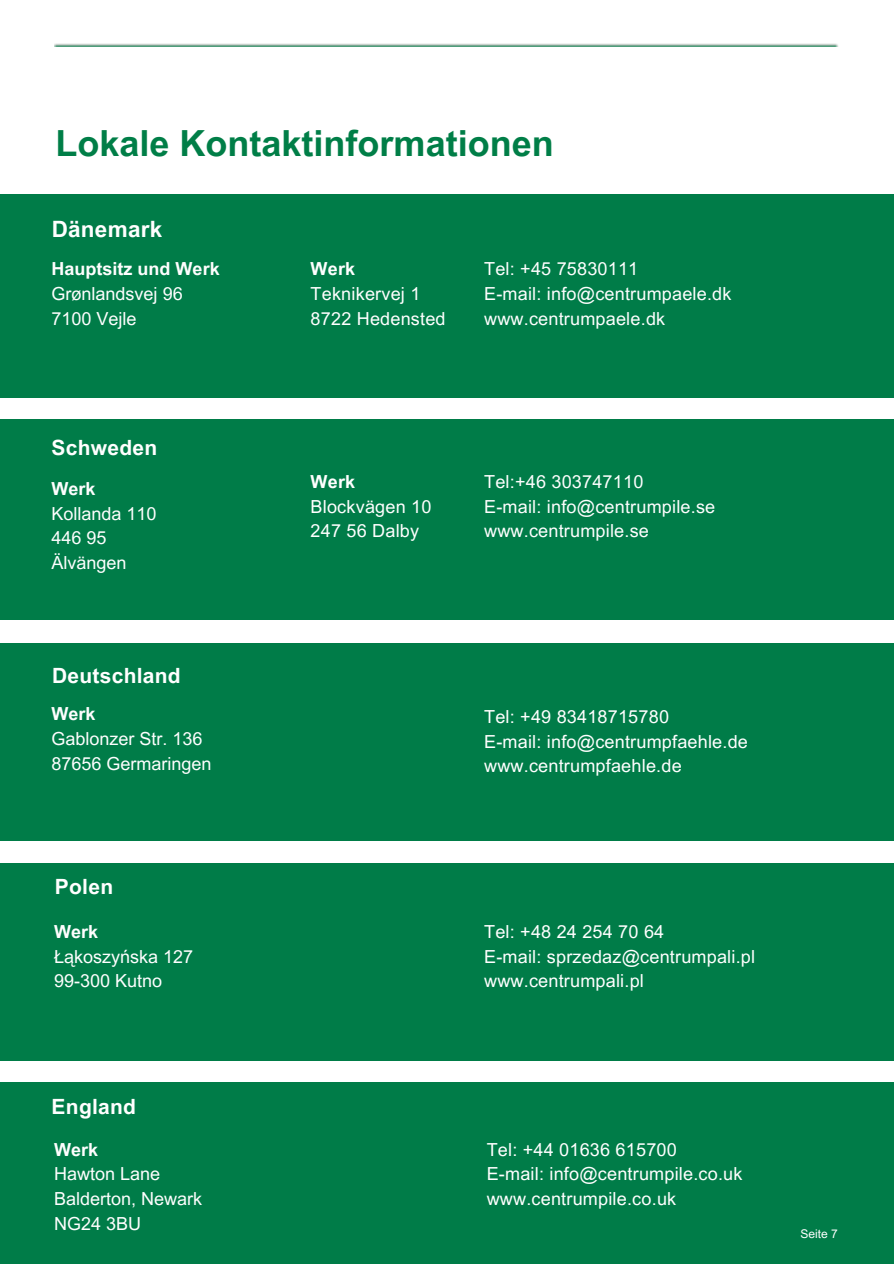
<style>
.page{position:relative;width:894px;height:1264px;background:#fff}
.page>*{position:absolute;margin:0;border:0;box-sizing:border-box;transform-origin:0 0}
.t1{font:700 36px "Arial MT Pro";color:#007e47}
.t2{font:700 22.5px "Arial MT Pro";letter-spacing:.01em;color:#fff}
.t3{font:700 21px "Arial MT Pro";letter-spacing:.01em;color:#fff}
.t4{font:18px/24.8px "Arial MT Pro";color:#fefefe}
.t5{font:18px/24.8px "Arial MT Pro";letter-spacing:.01em;color:#fff}
.t6{font:700 18px "Arial MT Pro";color:#fefefe}
.t7{font:700 18px "Arial MT Pro";letter-spacing:.01em;color:#fff}
.t8{font:12px "Arial MT Pro";color:#fefefe}
</style>
<div class="page">
<img style="left:54px;top:44px;width:784px;height:3px">
<div style="left:0;top:194px;width:893px;height:203px;background:#007c48"></div>
<div style="left:0;top:642px;width:893px;height:198px;background:#007c48"></div>
<div style="left:0;top:419px;width:893px;height:201px;background:#007c48"></div>
<div style="left:0;top:862px;width:893px;height:198px;background:#007c48"></div>
<div style="left:0;top:1082px;width:893px;height:181px;background:#007c48"></div>
<h1 class="t1" style="left:55px;top:122px;width:499px">Lokale Kontaktinformationen</h1>
<p class="t2" style="left:52px;top:216px;width:112px">Dänemark</p>
<p class="t6" style="left:51px;top:258px;width:170px">Hauptsitz und Werk</p>
<p class="t4" style="left:51px;top:282px;width:133px">Grønlandsvej 96<br>7100 Vejle</p>
<p class="t3" style="left:52px;top:435px;width:107px">Schweden</p>
<p class="t6" style="left:51px;top:478px;width:45px">Werk</p>
<p class="t4" style="left:51px;top:502px;width:106px">Kollanda 110<br>446 95<br>Älvängen</p>
<p class="t3" style="left:52px;top:663px;width:130px">Deutschland</p>
<p class="t6" style="left:51px;top:703px;width:45px">Werk</p>
<p class="t4" style="left:51px;top:727px;width:161px">Gablonzer Str. 136<br>87656 Germaringen</p>
<p class="t3" style="left:55px;top:874px;width:60px">Polen</p>
<p class="t6" style="left:54px;top:920px;width:45px">Werk</p>
<p class="t4" style="left:54px;top:944px;width:140px">Łąkoszyńska 127<br>99-300 Kutno</p>
<p class="t3" style="left:52px;top:1094px;width:86px">England</p>
<p class="t6" style="left:54px;top:1138px;width:45px">Werk</p>
<p class="t4" style="left:54px;top:1162px;width:149px">Hawton Lane<br>Balderton, Newark<br>NG24 3BU</p>
<p class="t7" style="left:310px;top:258px;width:46px">Werk</p>
<p class="t5" style="left:310px;top:282px;width:136px">Teknikervej 1<br>8722 Hedensted</p>
<p class="t4" style="left:484px;top:257px;width:249px">Tel: +45 75830111<br>E-mail: info@centrumpaele.dk www.centrumpaele.dk</p>
<p class="t7" style="left:310px;top:471px;width:46px">Werk</p>
<p class="t5" style="left:310px;top:495px;width:122px">Blockvägen 10<br>247 56 Dalby</p>
<p class="t4" style="left:484px;top:470px;width:232px">Tel:+46 303747110<br>E-mail: info@centrumpile.se www.centrumpile.se</p>
<p class="t5" style="left:484px;top:705px;width:265px">Tel: +49 83418715780<br>E-mail: info@centrumpfaehle.de www.centrumpfaehle.de</p>
<p class="t5" style="left:484px;top:920px;width:272px">Tel: +48 24 254 70 64<br>E-mail: sprzedaz@centrumpali.pl www.centrumpali.pl</p>
<p class="t5" style="left:486px;top:1137px;width:257px">Tel: +44 01636 615700<br>E-mail: info@centrumpile.co.uk www.centrumpile.co.uk</p>
<p class="t8" style="left:800px;top:1227px;width:39px">Seite 7</p>
</div>
